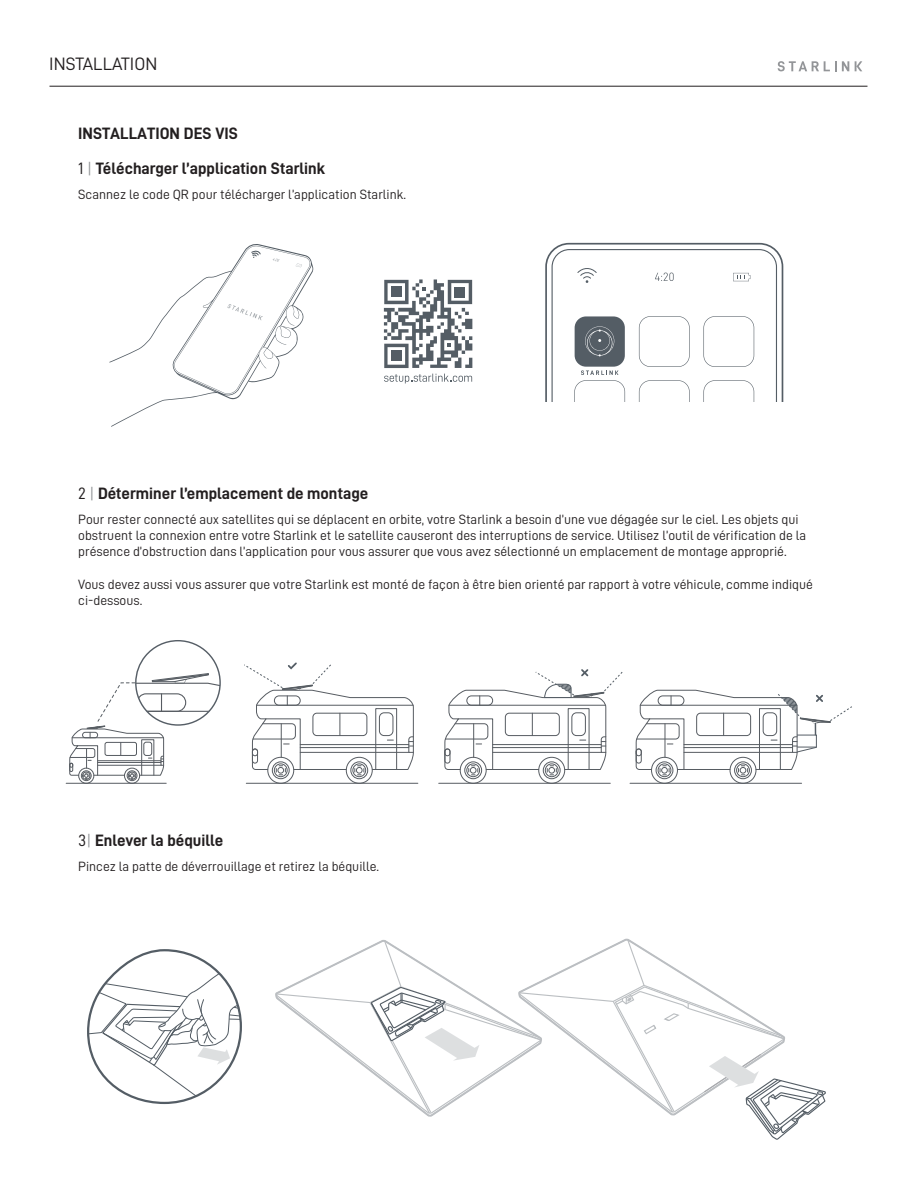
<style>
.page{position:relative;width:918px;height:1188px;background:#fff}
.page>*{position:absolute;margin:0;border:0;box-sizing:border-box;transform-origin:0 0}
.t1{font:18px "D DIN";color:#231f20}
.t2{font:16.5px "D DIN Bold";color:#231f20}
.t3{font:13.5px/16.2px "D DIN";color:#231f20}
.s1{font-family:"D DIN"}
.s2{font-family:"D DIN";color:#939598}
</style>
<div class="page">
<svg style="left:778px;top:61px;width:71px;height:10px"></svg>
<svg style="left:855px;top:61px;width:7px;height:10px"></svg>
<hr style="left:50px;top:86px;width:817px;height:1px;background:#231f20">
<svg style="left:384px;top:279px;width:88px;height:89px"></svg>
<div style="left:391px;top:287px;width:11px;height:10px;background:#545d65"></div>
<div style="left:455px;top:287px;width:10px;height:10px;background:#545d65"></div>
<div style="left:391px;top:351px;width:11px;height:10px;background:#545d65"></div>
<svg style="left:384px;top:374px;width:88px;height:9px"></svg>
<svg style="left:545px;top:243px;width:238px;height:158px"></svg>
<svg style="left:109px;top:244px;width:204px;height:183px"></svg>
<svg style="left:275px;top:939px;width:551px;height:201px"></svg>
<svg style="left:87px;top:949px;width:155px;height:156px"></svg>
<div style="left:127px;top:771px;width:10px;height:10px;border:1px solid #575c62;border-radius:50%"></div>
<div style="left:124px;top:768px;width:16px;height:15px;border:1px solid #575c62;border-radius:50%"></div>
<div style="left:81px;top:771px;width:10px;height:10px;border:1px solid #575c62;border-radius:50%"></div>
<div style="left:78px;top:768px;width:16px;height:15px;border:1px solid #575c62;border-radius:50%"></div>
<hr style="left:66px;top:783px;width:100px;height:1px;background:#575c62">
<svg style="left:69px;top:640px;width:152px;height:139px"></svg>
<div style="left:353px;top:764px;width:13px;height:13px;border:1px solid #575c62;border-radius:50%"></div>
<div style="left:351px;top:762px;width:17px;height:17px;border:1px solid #575c62;border-radius:50%"></div>
<div style="left:346px;top:757px;width:27px;height:27px;border:1px solid #575c62;border-radius:50%"></div>
<div style="left:274px;top:764px;width:14px;height:13px;border:1px solid #575c62;border-radius:50%"></div>
<div style="left:272px;top:762px;width:18px;height:17px;border:1px solid #575c62;border-radius:50%"></div>
<div style="left:267px;top:757px;width:27px;height:27px;border:1px solid #575c62;border-radius:50%"></div>
<hr style="left:246px;top:783px;width:172px;height:1px;background:#575c62">
<svg style="left:244px;top:662px;width:170px;height:113px"></svg>
<div style="left:736px;top:764px;width:14px;height:13px;border:1px solid #575c62;border-radius:50%"></div>
<div style="left:734px;top:762px;width:18px;height:17px;border:1px solid #575c62;border-radius:50%"></div>
<div style="left:730px;top:757px;width:26px;height:27px;border:1px solid #575c62;border-radius:50%"></div>
<div style="left:658px;top:764px;width:13px;height:13px;border:1px solid #575c62;border-radius:50%"></div>
<div style="left:656px;top:762px;width:17px;height:17px;border:1px solid #575c62;border-radius:50%"></div>
<div style="left:651px;top:757px;width:27px;height:27px;border:1px solid #575c62;border-radius:50%"></div>
<hr style="left:630px;top:783px;width:172px;height:1px;background:#575c62">
<svg style="left:636px;top:690px;width:216px;height:85px"></svg>
<div style="left:545px;top:764px;width:13px;height:13px;border:1px solid #575c62;border-radius:50%"></div>
<div style="left:543px;top:762px;width:17px;height:17px;border:1px solid #575c62;border-radius:50%"></div>
<div style="left:538px;top:757px;width:27px;height:27px;border:1px solid #575c62;border-radius:50%"></div>
<div style="left:466px;top:764px;width:14px;height:13px;border:1px solid #575c62;border-radius:50%"></div>
<div style="left:464px;top:762px;width:18px;height:17px;border:1px solid #575c62;border-radius:50%"></div>
<div style="left:460px;top:757px;width:27px;height:27px;border:1px solid #575c62;border-radius:50%"></div>
<hr style="left:439px;top:783px;width:171px;height:1px;background:#575c62">
<svg style="left:444px;top:669px;width:179px;height:106px"></svg>
<h1 class="t1" style="left:49px;top:54px;width:110px">INSTALLATION</h1>
<p class="t2" style="left:78px;top:124px;width:161px">INSTALLATION DES VIS</p>
<p class="t2" style="left:78px;top:159px;width:249px"><span class="s1">1</span> <span class="s2">|</span> Télécharger l’application Starlink</p>
<p class="t3" style="left:78px;top:186px;width:329px">Scannez le code QR pour télécharger l’application Starlink.</p>
<p class="t2" style="left:78px;top:484px;width:292px"><span class="s1">2</span> <span class="s2">|</span> Déterminer l’emplacement de montage</p>
<p class="t3" style="left:78px;top:511px;width:730px">Pour rester connecté aux satellites qui se déplacent en orbite, votre Starlink a besoin d’une vue dégagée sur le ciel. Les objets qui obstruent la connexion entre votre Starlink et le satellite causeront des interruptions de service. Utilisez l’outil de vérification de la présence d’obstruction dans l’application pour vous assurer que vous avez sélectionné un emplacement de montage approprié.</p>
<p class="t3" style="left:78px;top:576px;width:736px">Vous devez aussi vous assurer que votre Starlink est monté de façon à être bien orienté par rapport à votre véhicule, comme indiqué ci-dessous.</p>
<p class="t2" style="left:78px;top:831px;width:147px"><span class="s1">3</span><span class="s2">|</span> Enlever la béquille</p>
<p class="t3" style="left:78px;top:858px;width:303px">Pincez la patte de déverrouillage et retirez la béquille.</p>
</div>
